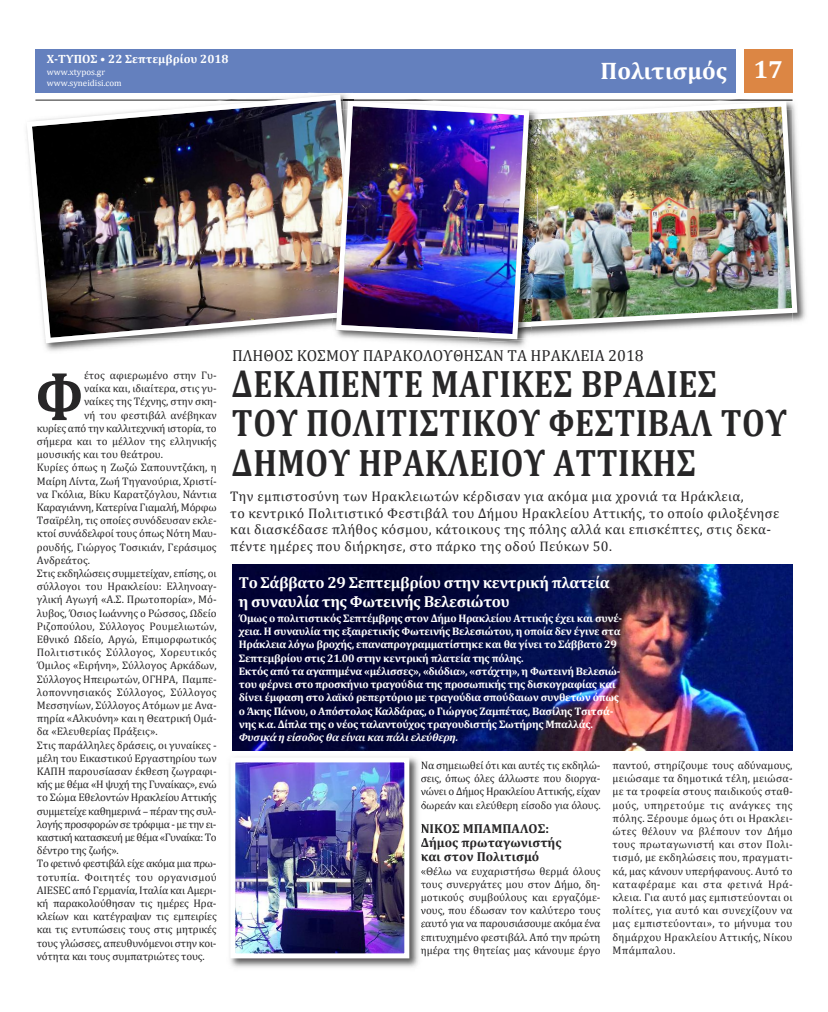
<style>
.page{position:relative;width:828px;height:1012px;background:#fff}
.page>*{position:absolute;margin:0;border:0;box-sizing:border-box;transform-origin:0 0}
.t1{font:700 69.8px "Cambria";color:#272627;scale:.86 1}
.t2{font:700 38.5px/39.5px "Cambria";letter-spacing:.015em;color:#272627;scale:.85 1}
.t3{font:700 24px "Cambria";color:#fff}
.t4{font:700 16px/19.2px "Cambria";letter-spacing:-.025em;color:#fff}
.t5{font:16px "Cambria";color:#272627}
.t6{font:14px/16.8px "Cambria";letter-spacing:.025em;color:#272627}
.t7{font:700 13px/14px "Cambria";letter-spacing:.005em;color:#272627}
.t8{font:700 12px "Cambria";color:#fff}
.t9{font:11px/13.2px "Cambria";letter-spacing:-.005em;color:#272627;text-align:justify}
.t10{font:700 11px/13.2px "Cambria";letter-spacing:-.025em;color:#fff}
.t11{font:11px "Cambria";letter-spacing:-.03em;color:#272627}
.t12{font:11px "Cambria";letter-spacing:-.04em;color:#272627}
.t13{font:11px "Cambria";letter-spacing:.025em;color:#272627}
.t14{font:italic 700 11px "Cambria";letter-spacing:-.025em;color:#fff}
.t15{font:11px "Cambria";letter-spacing:-.025em;color:#272627}
.t16{font:11px "Cambria";letter-spacing:.02em;color:#272627}
.t17{font:9px/10.8px "Cambria";color:#fff}
.s1{font-size:25px}
</style>
<div class="page">
<div style="left:744px;top:50px;width:48px;height:43px;background:#dc8644"></div>
<div style="left:35px;top:50px;width:701px;height:43px;background:#6480be"></div>
<img style="left:232px;top:565px;width:560px;height:185px">
<img style="left:45px;top:346px;width:67px;height:5px">
<img style="left:26px;top:92px;width:321px;height:254px">
<img style="left:800px;top:203px;width:6px;height:118px">
<img style="left:532px;top:99px;width:268px;height:233px">
<img style="left:532px;top:101px;width:11px;height:8px">
<img style="left:331px;top:338px;width:194px;height:10px">
<img style="left:332px;top:158px;width:1px;height:155px">
<img style="left:479px;top:342px;width:46px;height:1px">
<img style="left:532px;top:119px;width:10px;height:205px">
<img style="left:333px;top:98px;width:199px;height:244px">
<img style="left:230px;top:757px;width:192px;height:211px">
<img style="left:236px;top:763px;width:167px;height:189px">
<div style="left:230px;top:757px;width:179px;height:201px;border:5px solid #fff"></div>
<p class="t8" style="left:47px;top:52px;width:183px">Χ-ΤΥΠΟΣ • 22 Σεπτεμβρίου 2018</p>
<p class="t17" style="left:47px;top:67px;width:77px">www.xtypos.gr www.syneidisi.com</p>
<h3 class="t3" style="left:600px;top:56px;width:184px">Πολιτισμός <span class="s1">17</span></h3>
<p class="t9" style="left:84px;top:368px;width:134px">έτος αφιερωμένο στην Γυ-</p>
<p class="t9" style="left:84px;top:382px;width:134px">ναίκα και, ιδιαίτερα, στις γυ-</p>
<p class="t9" style="left:84px;top:395px;width:134px">ναίκες της Τέχνης, στην σκη-</p>
<p class="t9" style="left:84px;top:408px;width:134px">νή του φεστιβάλ ανέβηκαν</p>
<p class="t9" style="left:37px;top:421px;width:181px">κυρίες από την καλλιτεχνική ιστορία, το</p>
<p class="t9" style="left:37px;top:434px;width:181px">σήμερα και το μέλλον της ελληνικής</p>
<p class="t9" style="left:37px;top:448px;width:128px">μουσικής και του θεάτρου.</p>
<p class="t9" style="left:37px;top:461px;width:181px">Κυρίες όπως η Ζωζώ Σαπουντζάκη, η</p>
<p class="t9" style="left:37px;top:474px;width:181px">Μαίρη Λίντα, Ζωή Τηγανούρια, Χριστί-</p>
<p class="t9" style="left:37px;top:487px;width:181px">να Γκόλια, Βίκυ Καρατζόγλου, Νάντια</p>
<p class="t9" style="left:37px;top:500px;width:181px">Καραγιάννη, Κατερίνα Γιαµαλή, Μόρφω</p>
<p class="t9" style="left:37px;top:514px;width:181px">Τσαϊρέλη, τις οποίες συνόδευσαν εκλε-</p>
<p class="t9" style="left:37px;top:527px;width:181px">κτοί συνάδελφοί τους όπως Νότη Μαυ-</p>
<p class="t9" style="left:37px;top:540px;width:181px">ρουδής, Γιώργος Τοσικιάν, Γεράσιµος</p>
<p class="t9" style="left:37px;top:553px;width:55px">Ανδρεάτος.</p>
<p class="t9" style="left:37px;top:566px;width:181px">Στις εκδηλώσεις συμμετείχαν, επίσης, οι</p>
<p class="t9" style="left:37px;top:580px;width:181px">σύλλογοι του Ηρακλείου: Ελληνοαγ-</p>
<p class="t9" style="left:37px;top:593px;width:181px">γλική Αγωγή «Α.Σ. Πρωτοπορία», Μό-</p>
<p class="t9" style="left:37px;top:606px;width:181px">λυβος, Όσιος Ιωάννης ο Ρώσσος, Ωδείο</p>
<p class="t9" style="left:37px;top:619px;width:181px">Ριζοπούλου, Σύλλογος Ρουμελιωτών,</p>
<p class="t9" style="left:37px;top:632px;width:181px">Εθνικό Ωδείο, Αργώ, Επιµορφωτικός</p>
<p class="t13" style="left:37px;top:646px;width:181px">Πολιτιστικός Σύλλογος, Χορευτικός</p>
<p class="t9" style="left:37px;top:659px;width:181px">Όµιλος «Ειρήνη», Σύλλογος Αρκάδων,</p>
<p class="t9" style="left:37px;top:672px;width:181px">Σύλλογος Ηπειρωτών, ΟΓΗΡΑ, Παµπε-</p>
<p class="t16" style="left:37px;top:685px;width:181px">λοποννησιακός Σύλλογος, Σύλλογος</p>
<p class="t9" style="left:37px;top:698px;width:181px">Μεσσηνίων, Σύλλογος Ατόµων µε Ανα-</p>
<p class="t9" style="left:37px;top:712px;width:181px">πηρία «Αλκυόνη» και η Θεατρική Ομά-</p>
<p class="t9" style="left:37px;top:725px;width:122px">δα «Ελευθερίας Πράξεις».</p>
<p class="t9" style="left:37px;top:738px;width:181px">Στις παράλληλες δράσεις, οι γυναίκες -</p>
<p class="t9" style="left:37px;top:751px;width:181px">µέλη του Εικαστικού Εργαστηρίου των</p>
<p class="t9" style="left:37px;top:764px;width:181px">ΚΑΠΗ παρουσίασαν έκθεση ζωγραφι-</p>
<p class="t15" style="left:37px;top:778px;width:181px">κής µε θέμα «Η ψυχή της Γυναίκας», ενώ</p>
<p class="t9" style="left:37px;top:791px;width:181px">το Σώμα Εθελοντών Ηρακλείου Αττικής</p>
<p class="t11" style="left:37px;top:804px;width:181px">συμμετείχε καθημερινά – πέραν της συλ-</p>
<p class="t12" style="left:37px;top:817px;width:181px">λογής προσφορών σε τρόφιμα - με την ει-</p>
<p class="t12" style="left:37px;top:831px;width:181px">καστική κατασκευή µε θέμα «Γυναίκα: Το</p>
<p class="t9" style="left:37px;top:844px;width:84px">δέντρο της ζωής».</p>
<p class="t11" style="left:37px;top:857px;width:181px">Το φετινό φεστιβάλ είχε ακόμα μια πρω-</p>
<p class="t13" style="left:37px;top:870px;width:181px">τοτυπία. Φοιτητές του οργανισμού</p>
<p class="t9" style="left:37px;top:883px;width:181px">AIESEC από Γερμανία, Ιταλία και Αμερι-</p>
<p class="t9" style="left:37px;top:896px;width:181px">κή παρακολούθησαν τις ημέρες Ηρα-</p>
<p class="t9" style="left:37px;top:910px;width:181px">κλείων και κατέγραψαν τις εμπειρίες</p>
<p class="t9" style="left:37px;top:923px;width:181px">και τις εντυπώσεις τους στις μητρικές</p>
<p class="t9" style="left:37px;top:936px;width:181px">τους γλώσσες, απευθυνόμενοι στην κοι-</p>
<p class="t9" style="left:37px;top:949px;width:169px">νότητα και τους συμπατριώτες τους.</p>
<h1 class="t1" style="left:35px;top:354px;width:57px">Φ</h1>
<h3 class="t5" style="left:232px;top:346px;width:413px">ΠΛΗΘΟΣ ΚΟΣΜΟΥ ΠΑΡΑΚΟΛΟΥΘΗΣΑΝ ΤΑ ΗΡΑΚΛΕΙΑ 2018</h3>
<h2 class="t2" style="left:232px;top:363px;width:654px">ΔΕΚΑΠΕΝΤΕ ΜΑΓΙΚΕΣ ΒΡΑΔΙΕΣ<br>ΤΟΥ ΠΟΛΙΤΙΣΤΙΚΟΥ ΦΕΣΤΙΒΑΛ ΤΟΥ<br>ΔΗΜΟΥ ΗΡΑΚΛΕΙΟΥ ΑΤΤΙΚΗΣ</h2>
<p class="t6" style="left:230px;top:487px;width:550px">Την εμπιστοσύνη των Ηρακλειωτών κέρδισαν για ακόμα μια χρονιά τα Ηράκλεια,<br>το κεντρικό Πολιτιστικό Φεστιβάλ του Δήμου Ηρακλείου Αττικής, το οποίο φιλοξένησε και διασκέδασε πλήθος κόσμου, κάτοικους της πόλης αλλά και επισκέπτες, στις δεκα&shy;πέντε ημέρες που διήρκησε, στο πάρκο της οδού Πεύκων 50.</p>
<h3 class="t4" style="left:239px;top:572px;width:372px">Το Σάββατο 29 Σεπτεμβρίου στην κεντρική πλατεία η συναυλία της Φωτεινής Βελεσιώτου</h3>
<p class="t10" style="left:239px;top:611px;width:385px">Όμως ο πολιτιστικός Σεπτέμβρης στον Δήμο Ηρακλείου Αττικής έχει και συνέ&shy;χεια. Η συναυλία της εξαιρετικής Φωτεινής Βελεσιώτου, η οποία δεν έγινε στα Ηράκλεια λόγω βροχής, επαναπρογραμματίστηκε και θα γίνει το Σάββατο 29<br>Σεπτεμβρίου στις 21.00 στην κεντρική πλατεία της πόλης.<br>Εκτός από τα αγαπημένα «μέλισσες», «διόδια», «στάχτη», η Φωτεινή Βελεσιώ&shy;του φέρνει στο προσκήνιο τραγούδια της προσωπικής της δισκογραφίας και δίνει έμφαση στο λαϊκό ρεπερτόριο με τραγούδια σπούδαιων συνθετών όπως ο Άκης Πάνου, ο Απόστολος Καλδάρας, ο Γιώργος Ζαμπέτας, Βασίλης Τσιτσά&shy;νης κ.α. Δίπλα της ο νέος ταλαντούχος τραγουδιστής Σωτήρης Μπαλλάς.</p>
<p class="t14" style="left:239px;top:730px;width:221px">Φυσικά η είσοδος θα είναι και πάλι ελεύθερη.</p>
<p class="t9" style="left:421px;top:758px;width:181px">Να σημειωθεί ότι και αυτές τις εκδηλώ&shy;σεις, όπως όλες άλλωστε που διοργα&shy;νώνει ο Δήμος Ηρακλείου Αττικής, είχαν δωρεάν και ελεύθερη είσοδο για όλους.</p>
<p class="t7" style="left:421px;top:821px;width:142px">ΝΙΚΟΣ ΜΠΑΜΠΑΛΟΣ:<br>Δήμος πρωταγωνιστής και στον Πολιτισμό</p>
<p class="t9" style="left:421px;top:864px;width:181px">«Θέλω να ευχαριστήσω θερμά όλους τους συνεργάτες μου στον Δήμο, δη&shy;μοτικούς συμβούλους και εργαζόμε&shy;νους, που έδωσαν τον καλύτερο τους εαυτό για να παρουσιάσουμε ακόμα ένα επιτυχημένο φεστιβάλ. Από την πρώτη ημέρα της θητείας μας κάνουμε έργο</p>
<p class="t9" style="left:612px;top:758px;width:182px">παντού, στηρίζουμε τους αδύναμους, μειώσαμε τα δημοτικά τέλη, μειώσα&shy;με τα τροφεία στους παιδικούς σταθ&shy;μούς, υπηρετούμε τις ανάγκες της πόλης. Ξέρουμε όμως ότι οι Ηρακλει&shy;ώτες θέλουν να βλέπουν τον Δήμο τους πρωταγωνιστή και στον Πολι&shy;τισμό, με εκδηλώσεις που, πραγματι&shy;κά, μας κάνουν υπερήφανους. Αυτό το καταφέραμε και στα φετινά Ηρά&shy;κλεια. Για αυτό μας εμπιστεύονται οι πολίτες, για αυτό και συνεχίζουν να μας εμπιστεύονται», το μήνυμα του δημάρχου Ηρακλείου Αττικής, Νίκου Μπάμπαλου.</p>
</div>
